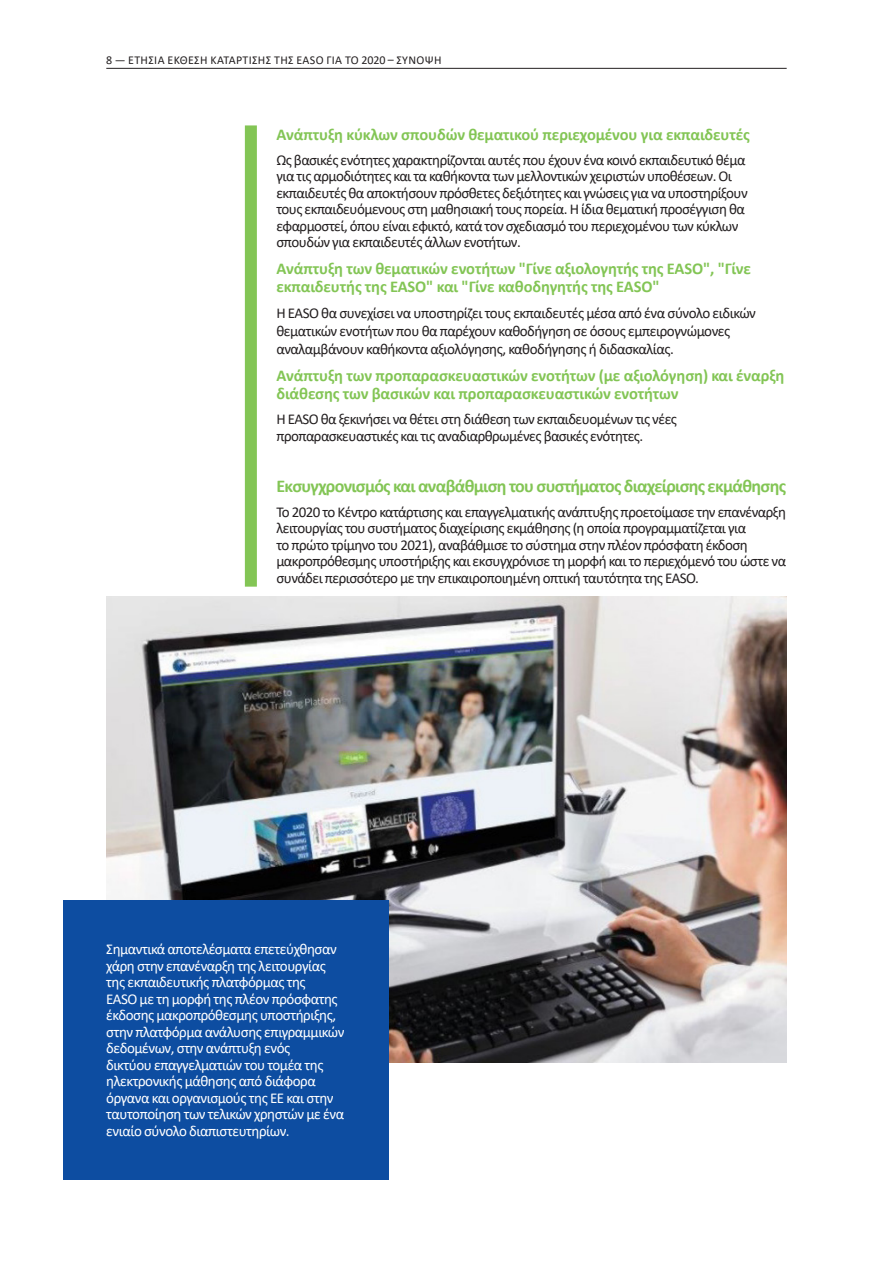
<style>
.page{position:relative;width:893px;height:1263px;background:#fff}
.page>*{position:absolute;margin:0;border:0;box-sizing:border-box;transform-origin:0 0}
.body_indent_subtitle{font:700 18px "Calibri";letter-spacing:-.04em;color:#83c555}
.body__indent{font:700 16.5px/18px "Calibri";letter-spacing:-.01em;color:#83c555}
.body__indent-2{font:15px/16.5px "Calibri";letter-spacing:-.04em;color:#231f20}
.body{font:15px/16.5px "Calibri";letter-spacing:-.035em;color:#fff}
.t1{font:12px "Calibri";letter-spacing:.03em;color:#231f20}
</style>
<div class="page">
<hr style="left:106px;top:68px;width:681px;height:1px;background:#231f20">
<div style="left:245px;top:125px;width:12px;height:462px;background:#83c555"></div>
<img style="left:106px;top:596px;width:681px;height:466px">
<div style="left:64px;top:900px;width:325px;height:280px;background:#0d4da1"></div>
<p class="t1" style="left:106px;top:51px;width:337px">8 — ΕΤΉΣΙΑ ΈΚΘΕΣΗ ΚΑΤΆΡΤΙΣΗΣ ΤΗΣ EASO ΓΙΑ ΤΟ 2020 – ΣΎΝΟΨΗ</p>
<p class="body__indent" style="left:276px;top:125px;width:475px">Ανάπτυξη κύκλων σπουδών θεματικού περιεχομένου για εκπαιδευτές</p>
<p class="body__indent-2" style="left:276px;top:151px;width:473px">Ως βασικές ενότητες χαρακτηρίζονται αυτές που έχουν ένα κοινό εκπαιδευτικό θέμα για τις αρμοδιότητες και τα καθήκοντα των μελλοντικών χειριστών υποθέσεων. Οι εκπαιδευτές θα αποκτήσουν πρόσθετες δεξιότητες και γνώσεις για να υποστηρίξουν τους εκπαιδευόμενους στη μαθησιακή τους πορεία. Η ίδια θεματική προσέγγιση θα εφαρμοστεί, όπου είναι εφικτό, κατά τον σχεδιασμό του περιεχομένου των κύκλων σπουδών για εκπαιδευτές άλλων ενοτήτων.</p>
<p class="body__indent" style="left:276px;top:259px;width:476px">Ανάπτυξη των θεματικών ενοτήτων "Γίνε αξιολογητής της EASO", "Γίνε εκπαιδευτής της EASO" και "Γίνε καθοδηγητής της EASO"</p>
<p class="body__indent-2" style="left:276px;top:304px;width:481px;line-height:18px">Η EASO θα συνεχίσει να υποστηρίζει τους εκπαιδευτές μέσα από ένα σύνολο ειδικών θεματικών ενοτήτων που θα παρέχουν καθοδήγηση σε όσους εμπειρογνώμονες αναλαμβάνουν καθήκοντα αξιολόγησης, καθοδήγησης ή διδασκαλίας.</p>
<p class="body__indent" style="left:276px;top:366px;width:510px">Ανάπτυξη των προπαρασκευαστικών ενοτήτων (με αξιολόγηση) και έναρξη διάθεσης των βασικών και προπαρασκευαστικών ενοτήτων</p>
<p class="body__indent-2" style="left:276px;top:410px;width:402px">Η EASO θα ξεκινήσει να θέτει στη διάθεση των εκπαιδευομένων τις νέες προπαρασκευαστικές και τις αναδιαρθρωμένες βασικές ενότητες.</p>
<p class="body_indent_subtitle" style="left:276px;top:473px;width:511px">Εκσυγχρονισμός και αναβάθμιση του συστήματος διαχείρισης εκμάθησης</p>
<p class="body__indent-2" style="left:276px;top:503px;width:511px">Το 2020 το Κέντρο κατάρτισης και επαγγελματικής ανάπτυξης προετοίμασε την επανέναρξη λειτουργίας του συστήματος διαχείρισης εκμάθησης (η οποία προγραμματίζεται για<br>το πρώτο τρίμηνο του 2021), αναβάθμισε το σύστημα στην πλέον πρόσφατη έκδοση μακροπρόθεσμης υποστήριξης και εκσυγχρόνισε τη μορφή και το περιεχόμενό του ώστε να συνάδει περισσότερο με την επικαιροποιημένη οπτική ταυτότητα της EASO.</p>
<p class="body" style="left:106px;top:940px;width:240px">Σημαντικά αποτελέσματα επετεύχθησαν χάρη στην επανέναρξη της λειτουργίας της εκπαιδευτικής πλατφόρμας της<br>EASO με τη μορφή της πλέον πρόσφατης έκδοσης μακροπρόθεσμης υποστήριξης, στην πλατφόρμα ανάλυσης επιγραμμικών δεδομένων, στην ανάπτυξη ενός<br>δικτύου επαγγελματιών του τομέα της ηλεκτρονικής μάθησης από διάφορα όργανα και οργανισμούς της ΕΕ και στην ταυτοποίηση των τελικών χρηστών με ένα ενιαίο σύνολο διαπιστευτηρίων.</p>
</div>
